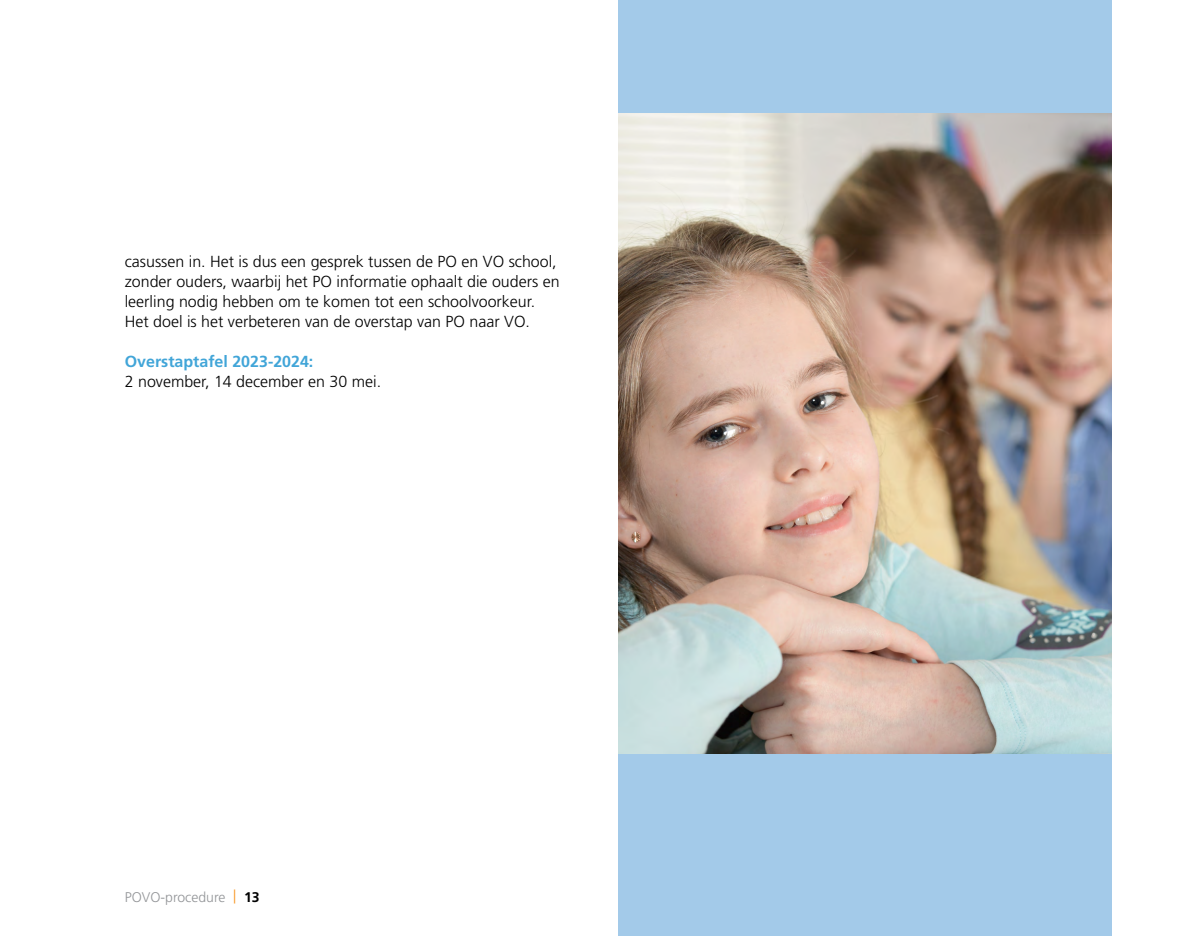
<style>
.page{position:relative;width:1191px;height:936px;background:#fff}
.page>*{position:absolute;margin:0;border:0;box-sizing:border-box;transform-origin:0 0}
.t1{font:300 16px/20px "Frutiger";color:#000}
.t2{font:700 16px "Frutiger";color:#41a5d8}
.t3{font:300 14px "Frutiger";color:#939598}
.s1{color:#f7941e}
.s2{font-weight:700;color:#000}
</style>
<div class="page">
<div style="left:618px;top:0;width:493px;height:935px;background:#a3cae9"></div>
<img style="left:618px;top:113px;width:493px;height:640px">
<p class="t1" style="left:125px;top:252px;width:436px">casussen in. Het is dus een gesprek tussen de PO en VO school, zonder ouders, waarbij het PO informatie ophaalt die ouders en leerling nodig hebben om te komen tot een schoolvoorkeur.<br>Het doel is het verbeteren van de overstap van PO naar VO.</p>
<p class="t2" style="left:125px;top:352px;width:190px">Overstaptafel 2023-2024:</p>
<p class="t1" style="left:125px;top:372px;width:258px">2 november, 14 december en 30 mei.</p>
<p class="t3" style="left:125px;top:888px;width:136px">POVO-procedure <span class="s1">|</span> <span class="s2">13</span></p>
</div>
